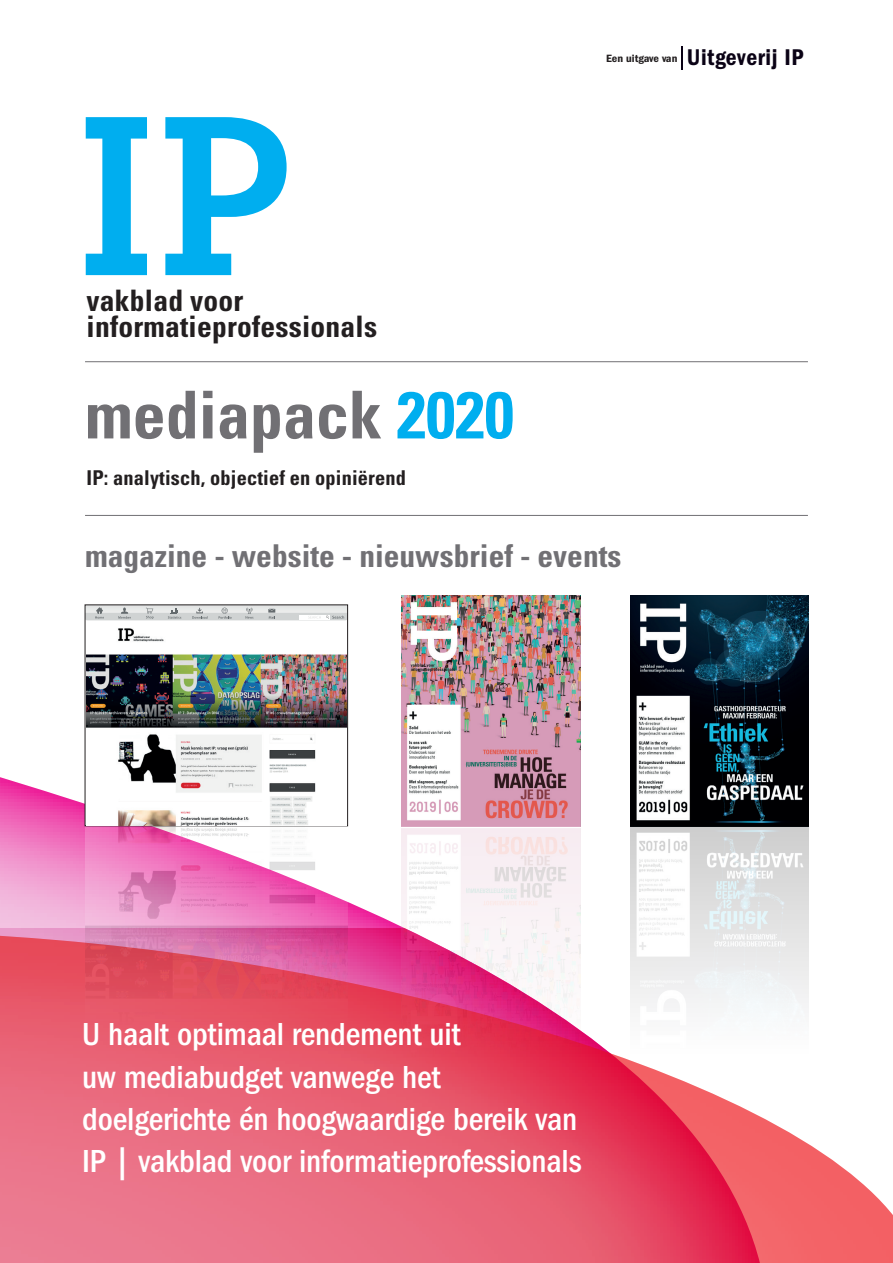
<style>
.page{position:relative;width:893px;height:1263px;background:#fff}
.page>*{position:absolute;margin:0;border:0;box-sizing:border-box;transform-origin:0 0}
.t1{font:700 condensed 66px "Univers";color:#717074}
.t2{font:500 condensed 33px/42.3px "Franklin Gothic";letter-spacing:-.005em;color:#fff}
.t3{font:700 condensed 31.5px "Univers";color:#717074}
.t4{font:700 condensed 29.55px/26.4px "Univers";letter-spacing:.005em;color:#231f20}
.t5{font:600 condensed 23.55px "Franklin Gothic";letter-spacing:.025em;color:#0a0215}
.t6{font:700 condensed 20.4px "Univers";letter-spacing:.005em;color:#231f20}
.t7{font:600 condensed 10.95px "Franklin Gothic";color:#231f20;scale:1.1 1}
.s1{color:#00aeef}
</style>
<div class="page">
<svg style="left:0;top:752px;width:402px;height:177px"></svg>
<svg style="left:0;top:929px;width:893px;height:334px"></svg>
<hr style="left:681px;top:46px;width:2px;height:24px;background:#0a0215">
<img style="left:630px;top:595px;width:178px;height:231px">
<svg style="left:630px;top:826px;width:178px;height:231px"></svg>
<img style="left:402px;top:595px;width:179px;height:231px">
<img style="left:402px;top:829px;width:179px;height:231px">
<img style="left:85px;top:826px;width:263px;height:202px">
<hr style="left:85px;top:361px;width:723px;height:1px;background:#717074">
<hr style="left:85px;top:515px;width:723px;height:1px;background:#717074">
<svg style="left:86px;top:117px;width:201px;height:158px"></svg>
<svg style="left:87px;top:607px;width:259px;height:14px;background:#d5d7d7"></svg>
<div style="left:85px;top:605px;width:263px;height:221px;border:1px solid #231f20"></div>
<img style="left:87px;top:628px;width:259px;height:198px">
<p class="t7" style="left:606px;top:53px;width:66px">Een uitgave van</p>
<p class="t5" style="left:687px;top:44px;width:118px">Uitgeverij IP</p>
<p class="t4" style="left:87px;top:287px;width:292px">vakblad voor informatieprofessionals</p>
<h1 class="t1" style="left:85px;top:374px;width:430px">mediapack <span class="s1">2020</span></h1>
<p class="t6" style="left:87px;top:465px;width:321px">IP: analytisch, objectief en opiniërend</p>
<p class="t3" style="left:85px;top:536px;width:538px">magazine - website - nieuwsbrief - events</p>
<p class="t2" style="left:82px;top:1013px;width:501px">U haalt optimaal rendement uit<br>uw mediabudget vanwege het doelgerichte én hoogwaardige bereik van IP | vakblad voor informatieprofessionals</p>
</div>
